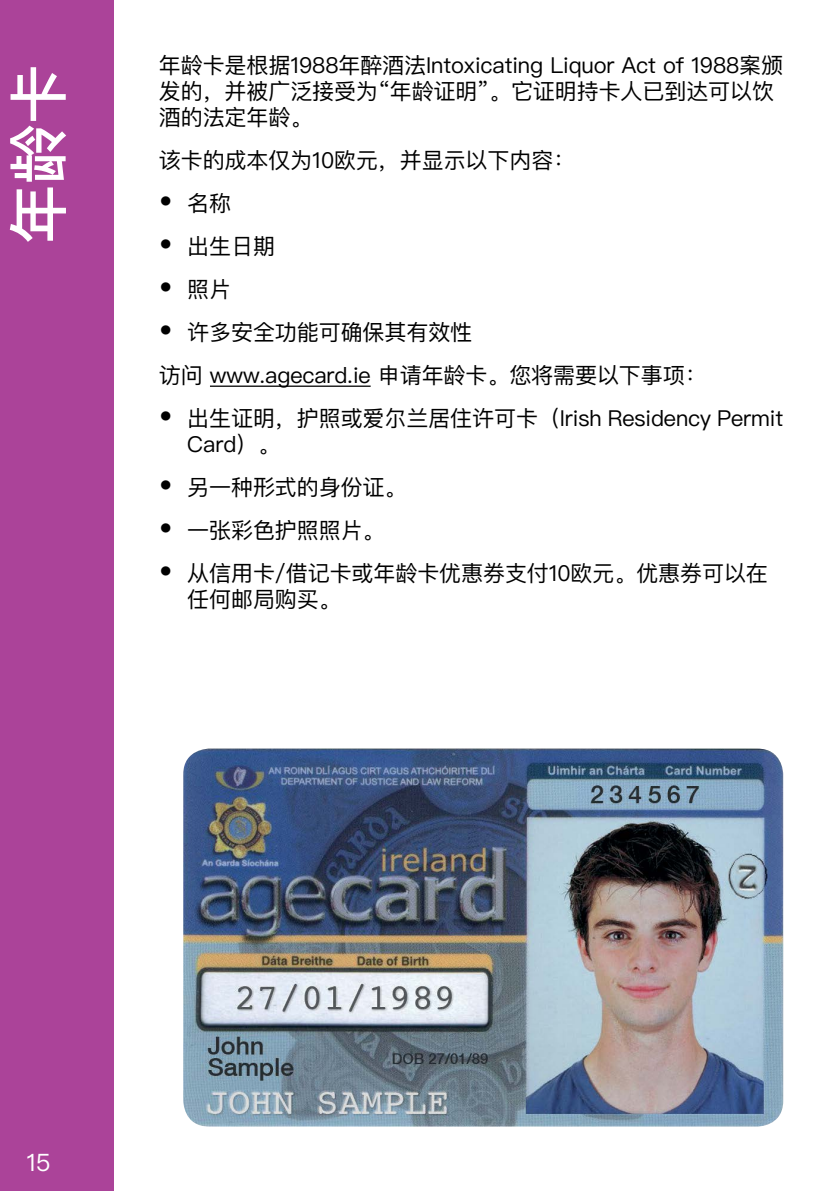
<style>
.page{position:relative;width:840px;height:1191px;background:#fff}
.page>*{position:absolute;margin:0;border:0;box-sizing:border-box;transform-origin:0 0}
.t1{font:500 60px "Ping Fang SC";color:#fff}
.t2{font:24px "Ping Fang SC";color:#fff}
.t3{font:22px/26px "Ping Fang SC";letter-spacing:-.005em;color:#000}
.s1{font-size:28px}
</style>
<div class="page">
<div style="left:0;top:0;width:113px;height:1191px;background:#ab4399"></div>
<img style="left:183px;top:748px;width:599px;height:378px">
<hr style="left:210px;top:385px;width:160px;height:2px;background:#000">
<h1 class="t1" style="left:1px;top:244px;width:182px;rotate:-90deg">年龄卡</h1>
<p class="t3" style="left:159px;top:52px;width:625px">年龄卡是根据1988年醉酒法Intoxicating Liquor Act of 1988案颁发的，并被广泛接受为“年龄证明”。它证明持卡人已到达可以饮酒的法定年龄。</p>
<p class="t3" style="left:159px;top:147px;width:417px">该卡的成本仅为10欧元，并显示以下内容：</p>
<p class="t3" style="left:159px;top:190px;width:74px"><span class="s1">•</span> 名称</p>
<p class="t3" style="left:159px;top:233px;width:118px"><span class="s1">•</span> 出生日期</p>
<p class="t3" style="left:159px;top:276px;width:74px"><span class="s1">•</span> 照片</p>
<p class="t3" style="left:159px;top:310px;width:549px;line-height:43px"><span class="s1">•</span> 许多安全功能可确保其有效性<br>访问 www.agecard.ie 申请年龄卡。您将需要以下事项：</p>
<p class="t3" style="left:187px;top:405px;width:597px;text-indent:-28px"><span class="s1">•</span> 出生证明，护照或爱尔兰居住许可卡（Irish Residency Permit<br>Card）。</p>
<p class="t3" style="left:159px;top:474px;width:249px"><span class="s1">•</span> 另一种形式的身份证。</p>
<p class="t3" style="left:159px;top:517px;width:227px"><span class="s1">•</span> 一张彩色护照照片。</p>
<p class="t3" style="left:187px;top:560px;width:582px;text-indent:-28px"><span class="s1">•</span> 从信用卡/借记卡或年龄卡优惠券支付10欧元。优惠券可以在任何邮局购买。</p>
<p class="t2" style="left:26px;top:1147px;width:26px">15</p>
</div>
